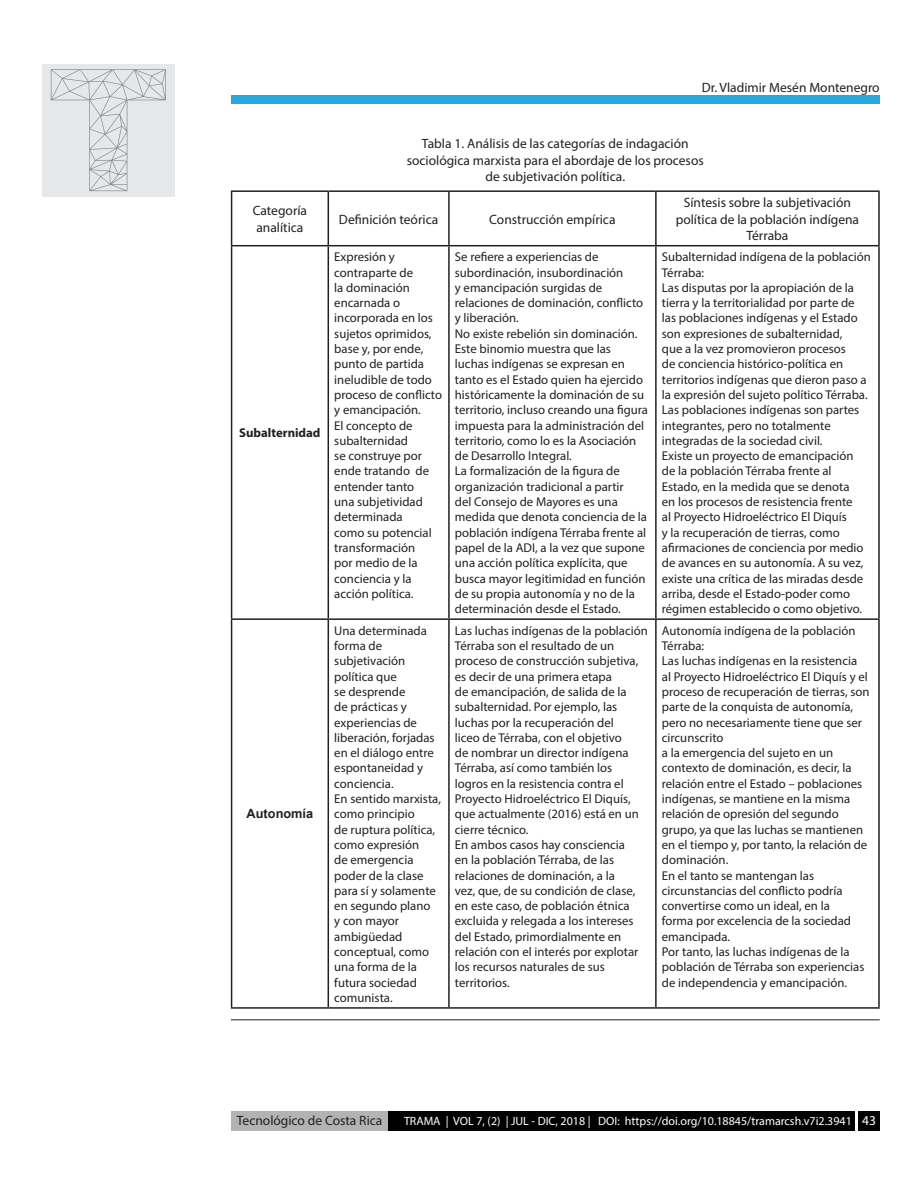
<style>
.page{position:relative;width:918px;height:1188px;background:#fff}
.page>*{position:absolute;margin:0;border:0;box-sizing:border-box;transform-origin:0 0}
.t1{font:13.5px/16.2px "Myriad Pro";color:#231f20;text-align:center}
.t2{font:13.5px "Myriad Pro";color:#fff}
.t3{font:12.75px/15.3px "Myriad Pro";color:#231f20}
.t4{font:700 12.75px "Myriad Pro";color:#231f20}
.t5{font:700 12.75px "Arial";color:#231f20}
.t6{font:12px "Myriad Pro";color:#fff}
</style>
<div class="page">
<div style="left:231px;top:96px;width:649px;height:8px;background:#28a7df"></div>
<div style="left:231px;top:1112px;width:157px;height:19px;background:#b2b4b3"></div>
<div style="left:388px;top:1112px;width:467px;height:19px;background:#000"></div>
<div style="left:858px;top:1112px;width:22px;height:19px;background:#000"></div>
<hr style="left:231px;top:1019px;width:649px;height:1px;background:#231f20">
<div style="left:42px;top:64px;width:133px;height:132px;background:#e6e7e9"></div>
<svg style="left:51px;top:69px;width:115px;height:122px"></svg>
<hr style="left:231px;top:190px;width:97px;height:2px;background:#231f20">
<hr style="left:231px;top:192px;width:1px;height:53px;background:#231f20">
<hr style="left:328px;top:190px;width:121px;height:2px;background:#231f20">
<hr style="left:328px;top:192px;width:1px;height:53px;background:#231f20">
<hr style="left:449px;top:190px;width:207px;height:2px;background:#231f20">
<hr style="left:448px;top:192px;width:2px;height:53px;background:#231f20">
<hr style="left:656px;top:190px;width:224px;height:2px;background:#231f20">
<hr style="left:655px;top:192px;width:2px;height:53px;background:#231f20">
<hr style="left:878px;top:192px;width:2px;height:53px;background:#231f20">
<hr style="left:231px;top:245px;width:97px;height:1px;background:#231f20">
<hr style="left:231px;top:246px;width:1px;height:372px;background:#231f20">
<hr style="left:328px;top:245px;width:121px;height:1px;background:#231f20">
<hr style="left:328px;top:246px;width:1px;height:372px;background:#231f20">
<hr style="left:449px;top:245px;width:207px;height:1px;background:#231f20">
<hr style="left:448px;top:246px;width:2px;height:372px;background:#231f20">
<hr style="left:656px;top:245px;width:224px;height:1px;background:#231f20">
<hr style="left:655px;top:246px;width:2px;height:372px;background:#231f20">
<hr style="left:878px;top:246px;width:2px;height:372px;background:#231f20">
<hr style="left:231px;top:618px;width:97px;height:2px;background:#231f20">
<hr style="left:231px;top:620px;width:1px;height:387px;background:#231f20">
<hr style="left:328px;top:618px;width:121px;height:2px;background:#231f20">
<hr style="left:328px;top:620px;width:1px;height:387px;background:#231f20">
<hr style="left:449px;top:618px;width:207px;height:2px;background:#231f20">
<hr style="left:448px;top:620px;width:2px;height:387px;background:#231f20">
<hr style="left:656px;top:618px;width:224px;height:2px;background:#231f20">
<hr style="left:655px;top:620px;width:2px;height:387px;background:#231f20">
<hr style="left:878px;top:620px;width:2px;height:387px;background:#231f20">
<hr style="left:231px;top:1007px;width:97px;height:2px;background:#231f20">
<hr style="left:328px;top:1007px;width:121px;height:2px;background:#231f20">
<hr style="left:449px;top:1007px;width:207px;height:2px;background:#231f20">
<hr style="left:656px;top:1007px;width:224px;height:2px;background:#231f20">
<p class="t1" style="left:702px;top:79px;width:179px">Dr. Vladimir Mesén Montenegro</p>
<p class="t1" style="left:407px;top:135px;width:298px">Tabla 1. Análisis de las categorías de indagación sociológica marxista para el abordaje de los procesos de subjetivación política.</p>
<p class="t1" style="left:253px;top:203px;width:56px;text-align:left">Categoría analítica</p>
<p class="t1" style="left:339px;top:211px;width:101px">Definición teórica</p>
<p class="t1" style="left:489px;top:211px;width:128px">Construcción empírica</p>
<p class="t1" style="left:676px;top:194px;width:185px">Síntesis sobre la subjetivación política de la población indígena<br>Térraba</p>
<p class="t4" style="left:239px;top:425px;width:83px">Subalternidad</p>
<p class="t5" style="left:247px;top:805px;width:68px">Autonomía</p>
<p class="t3" style="left:334px;top:249px;width:109px">Expresión y contraparte de<br>la dominación encarnada o incorporada en los sujetos oprimidos, base y, por ende, punto de partida ineludible de todo proceso de conflicto y emancipación.<br>El concepto de subalternidad<br>se construye por ende tratando de entender tanto<br>una subjetividad determinada<br>como su potencial transformación<br>por medio de la conciencia y la acción política.</p>
<p class="t3" style="left:455px;top:249px;width:195px">Se refiere a experiencias de subordinación, insubordinación<br>y emancipación surgidas de relaciones de dominación, conflicto y liberación.<br>No existe rebelión sin dominación.<br>Este binomio muestra que las<br>luchas indígenas se expresan en tanto es el Estado quien ha ejercido históricamente la dominación de su territorio, incluso creando una figura impuesta para la administración del territorio, como lo es la Asociación de Desarrollo Integral.<br>La formalización de la figura de organización tradicional a partir<br>del Consejo de Mayores es una medida que denota conciencia de la población indígena Térraba frente al papel de la ADI, a la vez que supone una acción política explícita, que busca mayor legitimidad en función de su propia autonomía y no de la determinación desde el Estado.</p>
<p class="t3" style="left:662px;top:249px;width:211px">Subalternidad indígena de la población Térraba:<br>Las disputas por la apropiación de la tierra y la territorialidad por parte de las poblaciones indígenas y el Estado son expresiones de subalternidad,<br>que a la vez promovieron procesos<br>de conciencia histórico-política en territorios indígenas que dieron paso a la expresión del sujeto político Térraba.<br>Las poblaciones indígenas son partes integrantes, pero no totalmente integradas de la sociedad civil.<br>Existe un proyecto de emancipación<br>de la población Térraba frente al Estado, en la medida que se denota<br>en los procesos de resistencia frente<br>al Proyecto Hidroeléctrico El Diquís<br>y la recuperación de tierras, como afirmaciones de conciencia por medio de avances en su autonomía. A su vez, existe una crítica de las miradas desde arriba, desde el Estado-poder como régimen establecido o como objetivo.</p>
<p class="t3" style="left:334px;top:623px;width:108px">Una determinada forma de subjetivación política que<br>se desprende<br>de prácticas y experiencias de liberación, forjadas en el diálogo entre espontaneidad y conciencia.<br>En sentido marxista, como principio<br>de ruptura política, como expresión<br>de emergencia poder de la clase para sí y solamente en segundo plano<br>y con mayor ambigüedad conceptual, como una forma de la futura sociedad comunista.</p>
<p class="t3" style="left:455px;top:623px;width:194px">Las luchas indígenas de la población<br>Térraba son el resultado de un proceso de construcción subjetiva, es decir de una primera etapa<br>de emancipación, de salida de la subalternidad. Por ejemplo, las luchas por la recuperación del<br>liceo de Térraba, con el objetivo<br>de nombrar un director indígena<br>Térraba, así como también los logros en la resistencia contra el<br>Proyecto Hidroeléctrico El Diquís, que actualmente (2016) está en un cierre técnico.<br>En ambos casos hay consciencia<br>en la población Térraba, de las relaciones de dominación, a la<br>vez, que, de su condición de clase, en este caso, de población étnica excluida y relegada a los intereses del Estado, primordialmente en relación con el interés por explotar los recursos naturales de sus territorios.</p>
<p class="t3" style="left:662px;top:623px;width:209px">Autonomía indígena de la población<br>Térraba:<br>Las luchas indígenas en la resistencia al Proyecto Hidroeléctrico El Diquís y el proceso de recuperación de tierras, son parte de la conquista de autonomía, pero no necesariamente tiene que ser circunscrito<br>a la emergencia del sujeto en un contexto de dominación, es decir, la relación entre el Estado – poblaciones indígenas, se mantiene en la misma relación de opresión del segundo grupo, ya que las luchas se mantienen en el tiempo y, por tanto, la relación de dominación.<br>En el tanto se mantengan las circunstancias del conflicto podría convertirse como un ideal, en la<br>forma por excelencia de la sociedad emancipada.<br>Por tanto, las luchas indígenas de la población de Térraba son experiencias de independencia y emancipación.</p>
<p class="t1" style="left:237px;top:1112px;width:147px">Tecnológico de Costa Rica</p>
<p class="t6" style="left:404px;top:1114px;width:449px">TRAMA | VOL 7, (2) | JUL - DIC, 2018 | DOI: https://doi.org/10.18845/tramarcsh.v7i2.3941</p>
<p class="t2" style="left:862px;top:1112px;width:15px">43</p>
</div>
